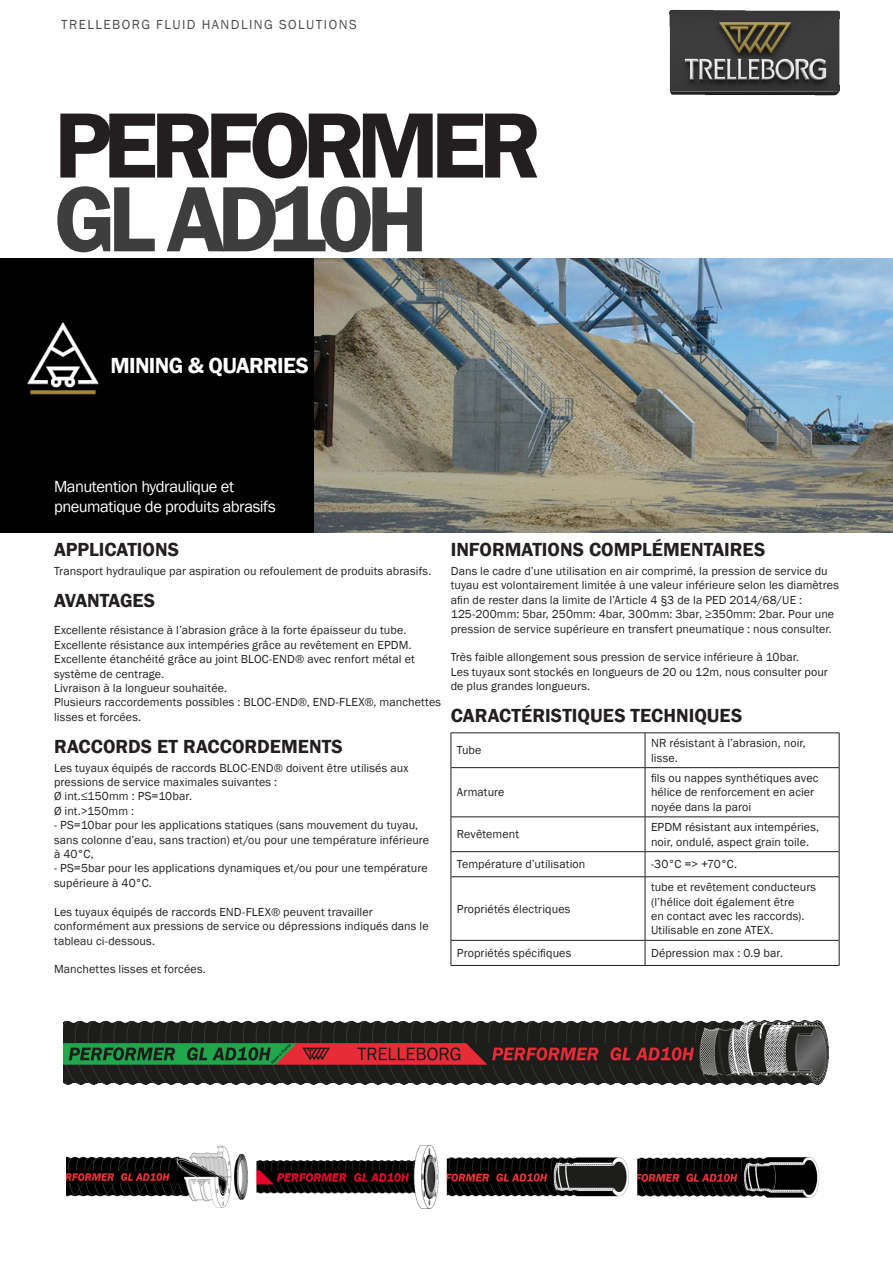
<style>
.page{position:relative;width:893px;height:1263px;background:#fff}
.page>*{position:absolute;margin:0;border:0;box-sizing:border-box;transform-origin:0 0}
._002_PRODUCT_NAME_1{font:600 96px "Franklin Gothic";letter-spacing:-.09em;color:#231f20}
._002_PRODUCT_NAME_1-2{font:600 96px "Franklin Gothic";letter-spacing:-.085em;color:#3e3e3f}
._004_MARKET_SEGMENT{font:600 22.5px "Franklin Gothic";letter-spacing:-.025em;color:#fff}
.Title_Bold{font:600 19.5px "Franklin Gothic";color:#231f20}
._005_APPLICATION{font:16.5px/19.8px "Franklin Gothic";letter-spacing:-.03em;color:#fff}
.t1{font:13.5px "Franklin Gothic";letter-spacing:.105em;color:#231f20}
.Text_8_PT{font:12px/14.4px "Franklin Gothic";letter-spacing:.01em;color:#231f20}
.TableBody{font:12px/14.4px "Franklin Gothic";letter-spacing:.01em;color:#231f20}
._006_TITRE{font:12px/14.4px "Franklin Gothic";letter-spacing:.01em;color:#231f20}
</style>
<div class="page">
<div style="left:0;top:258px;width:315px;height:275px;background:#000"></div>
<img style="left:668px;top:9px;width:172px;height:87px">
<hr style="left:451px;top:732px;width:194px;height:1px;background:#231f20">
<hr style="left:451px;top:733px;width:1px;height:34px;background:#231f20">
<hr style="left:645px;top:732px;width:194px;height:1px;background:#231f20">
<hr style="left:645px;top:733px;width:1px;height:34px;background:#231f20">
<hr style="left:839px;top:733px;width:1px;height:34px;background:#231f20">
<hr style="left:451px;top:767px;width:194px;height:1px;background:#231f20">
<hr style="left:451px;top:768px;width:1px;height:49px;background:#231f20">
<hr style="left:645px;top:767px;width:194px;height:1px;background:#231f20">
<hr style="left:645px;top:768px;width:1px;height:49px;background:#231f20">
<hr style="left:839px;top:768px;width:1px;height:49px;background:#231f20">
<hr style="left:451px;top:817px;width:194px;height:1px;background:#231f20">
<hr style="left:451px;top:817px;width:1px;height:34px;background:#231f20">
<hr style="left:645px;top:817px;width:194px;height:1px;background:#231f20">
<hr style="left:645px;top:817px;width:1px;height:34px;background:#231f20">
<hr style="left:839px;top:817px;width:1px;height:34px;background:#231f20">
<hr style="left:451px;top:851px;width:194px;height:1px;background:#231f20">
<svg style="left:451px;top:852px;width:1px;height:24px"></svg>
<hr style="left:645px;top:851px;width:194px;height:1px;background:#231f20">
<svg style="left:645px;top:852px;width:1px;height:24px"></svg>
<svg style="left:839px;top:852px;width:1px;height:24px"></svg>
<hr style="left:451px;top:876px;width:194px;height:1px;background:#231f20">
<hr style="left:451px;top:877px;width:1px;height:63px;background:#231f20">
<hr style="left:645px;top:876px;width:194px;height:1px;background:#231f20">
<hr style="left:645px;top:877px;width:1px;height:63px;background:#231f20">
<hr style="left:839px;top:877px;width:1px;height:63px;background:#231f20">
<hr style="left:451px;top:940px;width:194px;height:1px;background:#231f20">
<svg style="left:451px;top:940px;width:1px;height:25px"></svg>
<hr style="left:645px;top:940px;width:194px;height:1px;background:#231f20">
<svg style="left:645px;top:940px;width:1px;height:25px"></svg>
<svg style="left:839px;top:940px;width:1px;height:25px"></svg>
<hr style="left:451px;top:965px;width:194px;height:1px;background:#231f20">
<hr style="left:645px;top:965px;width:194px;height:1px;background:#231f20">
<img style="left:64px;top:1021px;width:765px;height:63px">
<img style="left:66px;top:1146px;width:754px;height:63px">
<img style="left:315px;top:258px;width:578px;height:275px">
<p class="t1" style="left:61px;top:16px;width:297px">TRELLEBORG FLUID HANDLING SOLUTIONS</p>
<p class="_002_PRODUCT_NAME_1" style="left:54px;top:86px;width:489px">PERFORMER</p>
<p class="_002_PRODUCT_NAME_1-2" style="left:54px;top:160px;width:376px">GL AD10H</p>
<p class="_004_MARKET_SEGMENT" style="left:110px;top:351px;width:200px">MINING &amp; QUARRIES</p>
<p class="_005_APPLICATION" style="left:54px;top:477px;width:223px">Manutention hydraulique et pneumatique de produits abrasifs</p>
<p class="Title_Bold" style="left:54px;top:538px;width:127px">APPLICATIONS</p>
<p class="Text_8_PT" style="left:54px;top:564px;width:379px">Transport hydraulique par aspiration ou refoulement de produits abrasifs.</p>
<p class="Title_Bold" style="left:54px;top:589px;width:103px">AVANTAGES</p>
<p class="_006_TITRE" style="left:54px;top:623px;width:389px">Excellente résistance à l’abrasion grâce à la forte épaisseur du tube.<br>Excellente résistance aux intempéries grâce au revêtement en EPDM.<br>Excellente étanchéité grâce au joint BLOC-END® avec renfort métal et système de centrage.<br>Livraison à la longueur souhaitée.<br>Plusieurs raccordements possibles : BLOC-END®, END-FLEX®, manchettes lisses et forcées.</p>
<p class="Title_Bold" style="left:54px;top:734px;width:290px">RACCORDS ET RACCORDEMENTS</p>
<p class="Text_8_PT" style="left:54px;top:761px;width:356px">Les tuyaux équipés de raccords BLOC-END® doivent être utilisés aux pressions de service maximales suivantes :<br>Ø int.≤150mm : PS=10bar.<br>Ø int.&gt;150mm :</p>
<p class="Text_8_PT" style="left:54px;top:818px;width:377px">- PS=10bar pour les applications statiques (sans mouvement du tuyau, sans colonne d’eau, sans traction) et/ou pour une température inférieure à 40°C,</p>
<p class="Text_8_PT" style="left:54px;top:861px;width:375px">- PS=5bar pour les applications dynamiques et/ou pour une température supérieure à 40°C.</p>
<p class="Text_8_PT" style="left:54px;top:905px;width:376px">Les tuyaux équipés de raccords END-FLEX® peuvent travailler conformément aux pressions de service ou dépressions indiqués dans le tableau ci-dessous.</p>
<p class="Text_8_PT" style="left:54px;top:962px;width:153px">Manchettes lisses et forcées.</p>
<p class="Title_Bold" style="left:451px;top:538px;width:316px">INFORMATIONS COMPLÉMENTAIRES</p>
<p class="Text_8_PT" style="left:451px;top:564px;width:390px">Dans le cadre d’une utilisation en air comprimé, la pression de service du tuyau est volontairement limitée à une valeur inférieure selon les diamètres afin de rester dans la limite de l’Article 4 §3 de la PED 2014/68/UE :<br>125-200mm: 5bar, 250mm: 4bar, 300mm: 3bar, ≥350mm: 2bar. Pour une pression de service supérieure en transfert pneumatique : nous consulter.</p>
<p class="Text_8_PT" style="left:451px;top:650px;width:379px">Très faible allongement sous pression de service inférieure à 10bar.<br>Les tuyaux sont stockés en longueurs de 20 ou 12m, nous consulter pour de plus grandes longueurs.</p>
<p class="Title_Bold" style="left:451px;top:704px;width:293px">CARACTÉRISTIQUES TECHNIQUES</p>
<p class="TableBody" style="left:457px;top:743px;width:26px">Tube</p>
<p class="TableBody" style="left:651px;top:736px;width:156px">NR résistant à l’abrasion, noir, lisse.</p>
<p class="TableBody" style="left:457px;top:785px;width:49px">Armature</p>
<p class="TableBody" style="left:651px;top:771px;width:169px">fils ou nappes synthétiques avec hélice de renforcement en acier noyée dans la paroi</p>
<p class="TableBody" style="left:457px;top:827px;width:64px">Revêtement</p>
<p class="TableBody" style="left:651px;top:820px;width:170px">EPDM résistant aux intempéries, noir, ondulé, aspect grain toile.</p>
<p class="TableBody" style="left:457px;top:857px;width:130px">Température d’utilisation</p>
<p class="TableBody" style="left:651px;top:857px;width:88px">-30°C =&gt; +70°C.</p>
<p class="TableBody" style="left:457px;top:902px;width:115px">Propriétés électriques</p>
<p class="TableBody" style="left:651px;top:880px;width:167px">tube et revêtement conducteurs (l’hélice doit également être<br>en contact avec les raccords).<br>Utilisable en zone ATEX.</p>
<p class="TableBody" style="left:457px;top:946px;width:116px">Propriétés spécifiques</p>
<p class="TableBody" style="left:651px;top:946px;width:133px">Dépression max : 0.9 bar.</p>
</div>
